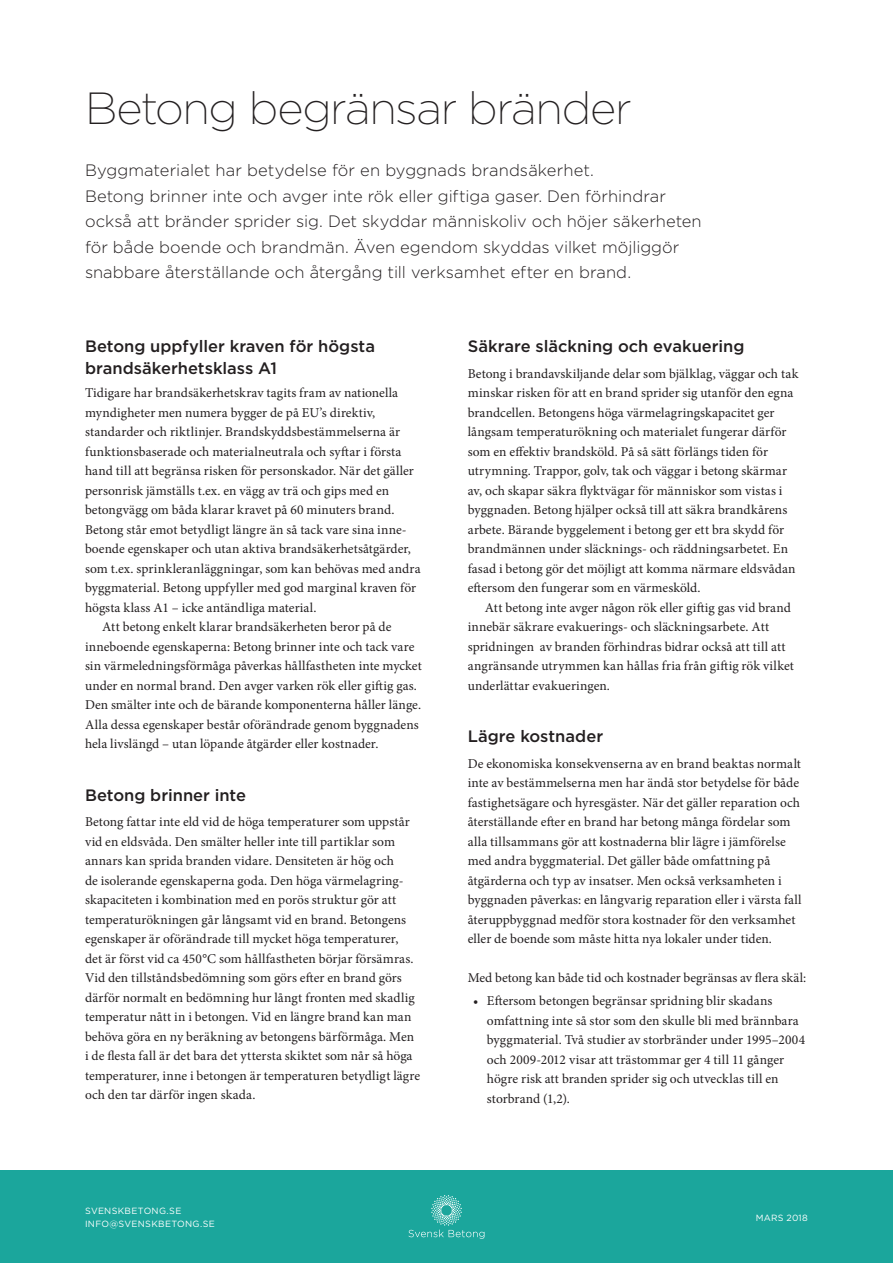
<style>
.page{position:relative;width:893px;height:1263px;background:#fff}
.page>*{position:absolute;margin:0;border:0;box-sizing:border-box;transform-origin:0 0}
.t1{font:200 45px "Gotham";letter-spacing:-.03em;color:#231f20}
.t2{font:300 16.5px/25.5px "Gotham";letter-spacing:.005em;color:#231f20}
.t3{font:500 16.5px/22.5px "Gotham";color:#231f20}
.t4{font:13.5px/19.5px "Minion Pro";letter-spacing:.005em;color:#231f20}
.t5{font:9px/13.5px "Gotham";letter-spacing:.035em;color:#fff}
</style>
<div class="page">
<div style="left:0;top:1171px;width:893px;height:92px;background:#1ba69c"></div>
<svg style="left:408px;top:1195px;width:76px;height:44px"></svg>
<h1 class="t1" style="left:85px;top:80px;width:548px">Betong begränsar bränder</h1>
<p class="t2" style="left:85px;top:157px;width:618px">Byggmaterialet har betydelse för en byggnads brandsäkerhet.<br>Betong brinner inte och avger inte rök eller giftiga gaser. Den förhindrar också att bränder sprider sig. Det skyddar människoliv och höjer säkerheten för både boende och brandmän. Även egendom skyddas vilket möjliggör snabbare återställande och återgång till verksamhet efter en brand.</p>
<p class="t3" style="left:85px;top:334px;width:291px">Betong uppfyller kraven för högsta brandsäkerhetsklass A1</p>
<p class="t4" style="left:85px;top:383px;width:315px">Tidigare har brandsäkerhetskrav tagits fram av nationella</p>
<p class="t4" style="left:85px;top:403px;width:292px">myndigheter men numera bygger de på EU’s direktiv,</p>
<p class="t4" style="left:85px;top:422px;width:317px">standarder och riktlinjer. Brandskyddsbestämmelserna är</p>
<p class="t4" style="left:85px;top:442px;width:318px">funktionsbaserade och materialneutrala och syftar i första</p>
<p class="t4" style="left:85px;top:461px;width:330px">hand till att begränsa risken för personskador. När det gäller</p>
<p class="t4" style="left:85px;top:481px;width:306px">personrisk jämställs t.ex. en vägg av trä och gips med en</p>
<p class="t4" style="left:85px;top:500px;width:311px">betongvägg om båda klarar kravet på 60 minuters brand.</p>
<p class="t4" style="left:85px;top:520px;width:323px">Betong står emot betydligt längre än så tack vare sina inne-</p>
<p class="t4" style="left:85px;top:539px;width:327px">boende egenskaper och utan aktiva brandsäkerhetsåtgärder,</p>
<p class="t4" style="left:85px;top:558px;width:337px">som t.ex. sprinkleranläggningar, som kan behövas med andra</p>
<p class="t4" style="left:85px;top:578px;width:333px">byggmaterial. Betong uppfyller med god marginal kraven för</p>
<p class="t4" style="left:85px;top:597px;width:233px">högsta klass A1 – icke antändliga material.</p>
<p class="t4" style="left:102px;top:617px;width:291px">Att betong enkelt klarar brandsäkerheten beror på de</p>
<p class="t4" style="left:85px;top:636px;width:331px">inneboende egenskaperna: Betong brinner inte och tack vare</p>
<p class="t4" style="left:85px;top:656px;width:338px">sin värmeledningsförmåga påverkas hållfastheten inte mycket</p>
<p class="t4" style="left:85px;top:675px;width:333px">under en normal brand. Den avger varken rök eller giftig gas.</p>
<p class="t4" style="left:85px;top:695px;width:338px">Den smälter inte och de bärande komponenterna håller länge.</p>
<p class="t4" style="left:85px;top:714px;width:335px">Alla dessa egenskaper består oförändrade genom byggnadens</p>
<p class="t4" style="left:85px;top:734px;width:295px">hela livslängd – utan löpande åtgärder eller kostnader.</p>
<p class="t3" style="left:85px;top:783px;width:163px">Betong brinner inte</p>
<p class="t4" style="left:85px;top:812px;width:337px">Betong fattar inte eld vid de höga temperaturer som uppstår vid en eldsvåda. Den smälter heller inte till partiklar som annars kan sprida branden vidare. Densiteten är hög och<br>de isolerande egenskaperna goda. Den höga värmelagring&shy;skapaciteten i kombination med en porös struktur gör att temperaturökningen går långsamt vid en brand. Betongens egenskaper är oförändrade till mycket höga temperaturer,<br>det är först vid ca 450°C som hållfastheten börjar försämras.<br>Vid den tillståndsbedömning som görs efter en brand görs därför normalt en bedömning hur långt fronten med skadlig temperatur nått in i betongen. Vid en längre brand kan man behöva göra en ny beräkning av betongens bärförmåga. Men i de flesta fall är det bara det yttersta skiktet som når så höga temperaturer, inne i betongen är temperaturen betydligt lägre och den tar därför ingen skada.</p>
<p class="t3" style="left:468px;top:334px;width:278px">Säkrare släckning och evakuering</p>
<p class="t4" style="left:468px;top:364px;width:332px">Betong i brandavskiljande delar som bjälklag, väggar och tak minskar risken för att en brand sprider sig utanför den egna brandcellen. Betongens höga värmelagringskapacitet ger långsam temperaturökning och materialet fungerar därför som en effektiv brandsköld. På så sätt förlängs tiden för utrymning. Trappor, golv, tak och väggar i betong skärmar av, och skapar säkra flyktvägar för människor som vistas i byggnaden. Betong hjälper också till att säkra brandkårens arbete. Bärande byggelement i betong ger ett bra skydd för brandmännen under släcknings- och räddningsarbetet. En fasad i betong gör det möjligt att komma närmare eldsvådan eftersom den fungerar som en värmesköld.</p>
<p class="t4" style="left:468px;top:597px;width:328px;text-indent:17px">Att betong inte avger någon rök eller giftig gas vid brand innebär säkrare evakuerings- och släckningsarbete. Att spridningen av branden förhindras bidrar också att till att angränsande utrymmen kan hållas fria från giftig rök vilket underlättar evakueringen.</p>
<p class="t3" style="left:468px;top:725px;width:137px">Lägre kostnader</p>
<p class="t4" style="left:468px;top:754px;width:335px">De ekonomiska konsekvenserna av en brand beaktas normalt inte av bestämmelserna men har ändå stor betydelse för både fastighetsägare och hyresgäster. När det gäller reparation och återställande efter en brand har betong många fördelar som alla tillsammans gör att kostnaderna blir lägre i jämförelse med andra byggmaterial. Det gäller både omfattning på åtgärderna och typ av insatser. Men också verksamheten i byggnaden påverkas: en långvarig reparation eller i värsta fall återuppbyggnad medför stora kostnader för den verksamhet eller de boende som måste hitta nya lokaler under tiden.</p>
<p class="t4" style="left:468px;top:968px;width:340px">Med betong kan både tid och kostnader begränsas av flera skäl:</p>
<p class="t4" style="left:487px;top:991px;width:320px;text-indent:-14px">• Eftersom betongen begränsar spridning blir skadans omfattning inte så stor som den skulle bli med brännbara byggmaterial. Två studier av storbränder under 1995–2004 och 2009-2012 visar att trästommar ger 4 till 11 gånger högre risk att branden sprider sig och utvecklas till en storbrand (1,2).</p>
<p class="t5" style="left:85px;top:1204px;width:131px">SVENSKBETONG.SE<br>INFO@SVENSKBETONG.SE</p>
<p class="t5" style="left:756px;top:1210px;width:54px">MARS 2018</p>
</div>
